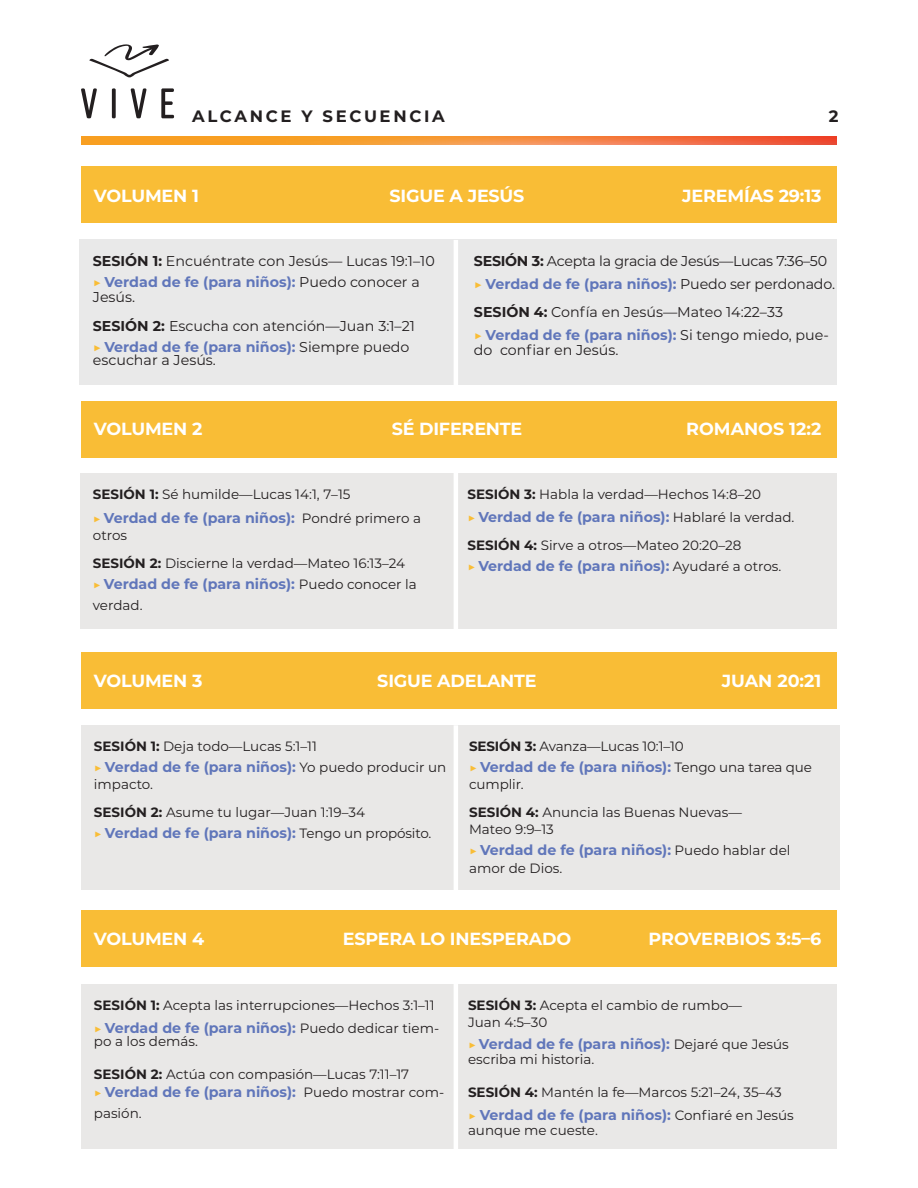
<style>
.page{position:relative;width:918px;height:1188px;background:#fff}
.page>*{position:absolute;margin:0;border:0;box-sizing:border-box;transform-origin:0 0}
.Listen_Header{font:700 17.55px "Montserrat";letter-spacing:-.01em;color:#fff}
.t1{font:700 16.5px "Montserrat";letter-spacing:.16em;color:#231f20}
.LISTEN_Scope_and_Seq{font:700 14.25px "Montserrat";color:#6076ba}
.LISTEN_Scope_and_Seq-2{font:14.25px/21px "Montserrat";color:#231f20}
.LISTEN_Scope_and_Seq-3{font:14.25px "Montserrat";letter-spacing:-.02em;color:#231f20}
.LISTEN_Scope_and_Seq-4{font:13.5px "Montserrat";color:#231f20}
.s1{font-weight:700}
.s2{font-weight:700;color:#f9bd36}
.s3{font-weight:700;color:#6076ba}
.s4{color:#f9bd36}
.s5{font-weight:400;color:#231f20}
.s6{font-size:13.5px;color:#f9bd36}
.s7{font-weight:400;font-size:13.5px;color:#231f20}
</style>
<div class="page">
<img style="left:81px;top:136px;width:756px;height:8px">
<div style="left:81px;top:910px;width:756px;height:57px;background:#f9bd36"></div>
<div style="left:81px;top:652px;width:756px;height:57px;background:#f9bd36"></div>
<div style="left:81px;top:401px;width:756px;height:56px;background:#f9bd36"></div>
<div style="left:81px;top:166px;width:756px;height:57px;background:#f9bd36"></div>
<div style="left:80px;top:239px;width:757px;height:145px;background:#e9e9e9"></div>
<div style="left:80px;top:473px;width:757px;height:156px;background:#e9e8e7"></div>
<div style="left:81px;top:725px;width:758px;height:164px;background:#e9e8e7"></div>
<hr style="left:454px;top:240px;width:4px;height:156px;background:#fff">
<hr style="left:454px;top:473px;width:4px;height:160px;background:#fff">
<hr style="left:454px;top:725px;width:4px;height:174px;background:#fff">
<div style="left:81px;top:984px;width:756px;height:164px;background:#e9e8e7"></div>
<hr style="left:454px;top:983px;width:4px;height:175px;background:#fff">
<svg style="left:81px;top:88px;width:16px;height:30px"></svg>
<svg style="left:112px;top:88px;width:4px;height:30px"></svg>
<svg style="left:131px;top:88px;width:16px;height:30px"></svg>
<svg style="left:161px;top:88px;width:13px;height:30px"></svg>
<svg style="left:89px;top:44px;width:80px;height:34px"></svg>
<p class="t1" style="left:192px;top:105px;width:254px">ALCANCE Y SECUENCIA</p>
<p class="t1" style="left:829px;top:105px;width:11px">2</p>
<p class="Listen_Header" style="left:94px;top:184px;width:106px">VOLUMEN 1</p>
<p class="Listen_Header" style="left:390px;top:184px;width:136px">SIGUE A JESÚS</p>
<p class="Listen_Header" style="left:682px;top:184px;width:141px">JEREMÍAS 29:13</p>
<p class="LISTEN_Scope_and_Seq-2" style="left:93px;top:250px;width:343px"><span class="s1">SESIÓN 1:</span> Encuéntrate con Jesús— Lucas 19:1–10 <span class="s2">▶</span> <span class="s3">Verdad de fe (para niños):</span> Puedo conocer a</p>
<p class="LISTEN_Scope_and_Seq-2" style="left:93px;top:286px;width:44px">Jesús.</p>
<p class="LISTEN_Scope_and_Seq-2" style="left:93px;top:315px;width:324px"><span class="s1">SESIÓN 2:</span> Escucha con atención—Juan 3:1–21 <span class="s2">▶</span> <span class="s3">Verdad de fe (para niños):</span> Siempre puedo</p>
<p class="LISTEN_Scope_and_Seq-2" style="left:93px;top:349px;width:125px">escuchar a Jesús.</p>
<p class="LISTEN_Scope_and_Seq-3" style="left:474px;top:251px;width:355px"><span class="s1">SESIÓN 3:</span> Acepta la gracia de Jesús—Lucas 7:36–50</p>
<p class="LISTEN_Scope_and_Seq" style="left:474px;top:273px;width:363px"><span class="s4">▶</span> Verdad de fe (para niños): <span class="s5">Puedo ser perdonado.</span></p>
<p class="LISTEN_Scope_and_Seq-2" style="left:474px;top:301px;width:311px"><span class="s1">SESIÓN 4:</span> Confía en Jesús—Mateo 14:22–33</p>
<p class="LISTEN_Scope_and_Seq-2" style="left:474px;top:327px;width:357px;line-height:15px"><span class="s2">▶</span> <span class="s3">Verdad de fe (para niños):</span> Si tengo miedo, pue&shy;do confiar en Jesús.</p>
<p class="Listen_Header" style="left:94px;top:416px;width:110px">VOLUMEN 2</p>
<p class="Listen_Header" style="left:392px;top:416px;width:132px">SÉ DIFERENTE</p>
<p class="Listen_Header" style="left:686px;top:416px;width:137px">ROMANOS 12:2</p>
<p class="LISTEN_Scope_and_Seq-4" style="left:93px;top:485px;width:259px"><span class="s1">SESIÓN 1:</span> Sé humilde—Lucas 14:1, 7–15</p>
<p class="LISTEN_Scope_and_Seq" style="left:93px;top:508px;width:330px"><span class="s6">▶</span> Verdad de fe (para niños): <span class="s7">Pondré primero a</span></p>
<p class="LISTEN_Scope_and_Seq-4" style="left:93px;top:525px;width:36px">otros</p>
<p class="LISTEN_Scope_and_Seq-4" style="left:93px;top:554px;width:314px"><span class="s1">SESIÓN 2:</span> Discierne la verdad—Mateo 16:13–24</p>
<p class="LISTEN_Scope_and_Seq" style="left:93px;top:574px;width:325px"><span class="s6">▶</span> Verdad de fe (para niños): <span class="s7">Puedo conocer la</span></p>
<p class="LISTEN_Scope_and_Seq-4" style="left:93px;top:596px;width:51px">verdad.</p>
<p class="LISTEN_Scope_and_Seq-4" style="left:467px;top:485px;width:295px"><span class="s1">SESIÓN 3:</span> Habla la verdad—Hechos 14:8–20</p>
<p class="LISTEN_Scope_and_Seq" style="left:467px;top:506px;width:328px"><span class="s6">▶</span> Verdad de fe (para niños): <span class="s7">Hablaré la verdad.</span></p>
<p class="LISTEN_Scope_and_Seq-4" style="left:467px;top:536px;width:276px"><span class="s1">SESIÓN 4:</span> Sirve a otros—Mateo 20:20–28</p>
<p class="LISTEN_Scope_and_Seq" style="left:467px;top:556px;width:315px"><span class="s6">▶</span> Verdad de fe (para niños): <span class="s7">Ayudaré a otros.</span></p>
<p class="Listen_Header" style="left:94px;top:669px;width:110px">VOLUMEN 3</p>
<p class="Listen_Header" style="left:377px;top:669px;width:161px">SIGUE ADELANTE</p>
<p class="Listen_Header" style="left:722px;top:669px;width:101px">JUAN 20:21</p>
<p class="LISTEN_Scope_and_Seq-4" style="left:94px;top:737px;width:225px"><span class="s1">SESIÓN 1:</span> Deja todo—Lucas 5:1–11</p>
<p class="LISTEN_Scope_and_Seq" style="left:94px;top:757px;width:354px"><span class="s6">▶</span> Verdad de fe (para niños): <span class="s7">Yo puedo producir un</span></p>
<p class="LISTEN_Scope_and_Seq-4" style="left:94px;top:775px;width:61px">impacto.</p>
<p class="LISTEN_Scope_and_Seq-4" style="left:94px;top:803px;width:273px"><span class="s1">SESIÓN 2:</span> Asume tu lugar—Juan 1:19–34</p>
<p class="LISTEN_Scope_and_Seq" style="left:94px;top:823px;width:339px"><span class="s6">▶</span> Verdad de fe (para niños): <span class="s7">Tengo un propósito.</span></p>
<p class="LISTEN_Scope_and_Seq-4" style="left:469px;top:737px;width:216px"><span class="s1">SESIÓN 3:</span> Avanza—Lucas 10:1–10</p>
<p class="LISTEN_Scope_and_Seq" style="left:469px;top:757px;width:344px"><span class="s6">▶</span> Verdad de fe (para niños): <span class="s7">Tengo una tarea que</span></p>
<p class="LISTEN_Scope_and_Seq-4" style="left:469px;top:775px;width:56px">cumplir.</p>
<p class="LISTEN_Scope_and_Seq-4" style="left:469px;top:803px;width:274px"><span class="s1">SESIÓN 4:</span> Anuncia las Buenas Nuevas—</p>
<p class="LISTEN_Scope_and_Seq-4" style="left:469px;top:820px;width:86px">Mateo 9:9–13</p>
<p class="LISTEN_Scope_and_Seq" style="left:469px;top:840px;width:323px"><span class="s6">▶</span> Verdad de fe (para niños): <span class="s7">Puedo hablar del</span></p>
<p class="LISTEN_Scope_and_Seq-4" style="left:469px;top:859px;width:95px">amor de Dios.</p>
<p class="Listen_Header" style="left:94px;top:927px;width:112px">VOLUMEN 4</p>
<p class="Listen_Header" style="left:343px;top:927px;width:230px">ESPERA LO INESPERADO</p>
<p class="Listen_Header" style="left:648px;top:927px;width:175px">PROVERBIOS 3:5–6</p>
<p class="LISTEN_Scope_and_Seq-4" style="left:94px;top:996px;width:342px"><span class="s1">SESIÓN 1:</span> Acepta las interrupciones—Hechos 3:1–11</p>
<p class="LISTEN_Scope_and_Seq" style="left:94px;top:1017px;width:347px"><span class="s6">▶</span> Verdad de fe (para niños): <span class="s7">Puedo dedicar tiem-</span></p>
<p class="LISTEN_Scope_and_Seq-4" style="left:94px;top:1032px;width:105px">po a los demás.</p>
<p class="LISTEN_Scope_and_Seq-4" style="left:94px;top:1065px;width:317px"><span class="s1">SESIÓN 2:</span> Actúa con compasión—Lucas 7:11–17</p>
<p class="LISTEN_Scope_and_Seq" style="left:94px;top:1082px;width:352px"><span class="s6">▶</span> Verdad de fe (para niños): <span class="s7">Puedo mostrar com-</span></p>
<p class="LISTEN_Scope_and_Seq-4" style="left:94px;top:1104px;width:49px">pasión.</p>
<p class="LISTEN_Scope_and_Seq-4" style="left:468px;top:996px;width:276px"><span class="s1">SESIÓN 3:</span> Acepta el cambio de rumbo—</p>
<p class="LISTEN_Scope_and_Seq-4" style="left:468px;top:1013px;width:81px">Juan 4:5–30</p>
<p class="LISTEN_Scope_and_Seq" style="left:468px;top:1034px;width:322px"><span class="s6">▶</span> Verdad de fe (para niños): <span class="s7">Dejaré que Jesús</span></p>
<p class="LISTEN_Scope_and_Seq-4" style="left:468px;top:1050px;width:128px">escriba mi historia.</p>
<p class="LISTEN_Scope_and_Seq-4" style="left:468px;top:1083px;width:315px"><span class="s1">SESIÓN 4:</span> Mantén la fe—Marcos 5:21–24, 35–43</p>
<p class="LISTEN_Scope_and_Seq" style="left:468px;top:1104px;width:327px"><span class="s6">▶</span> Verdad de fe (para niños): <span class="s7">Confiaré en Jesús</span></p>
<p class="LISTEN_Scope_and_Seq-4" style="left:468px;top:1121px;width:131px">aunque me cueste.</p>
</div>
